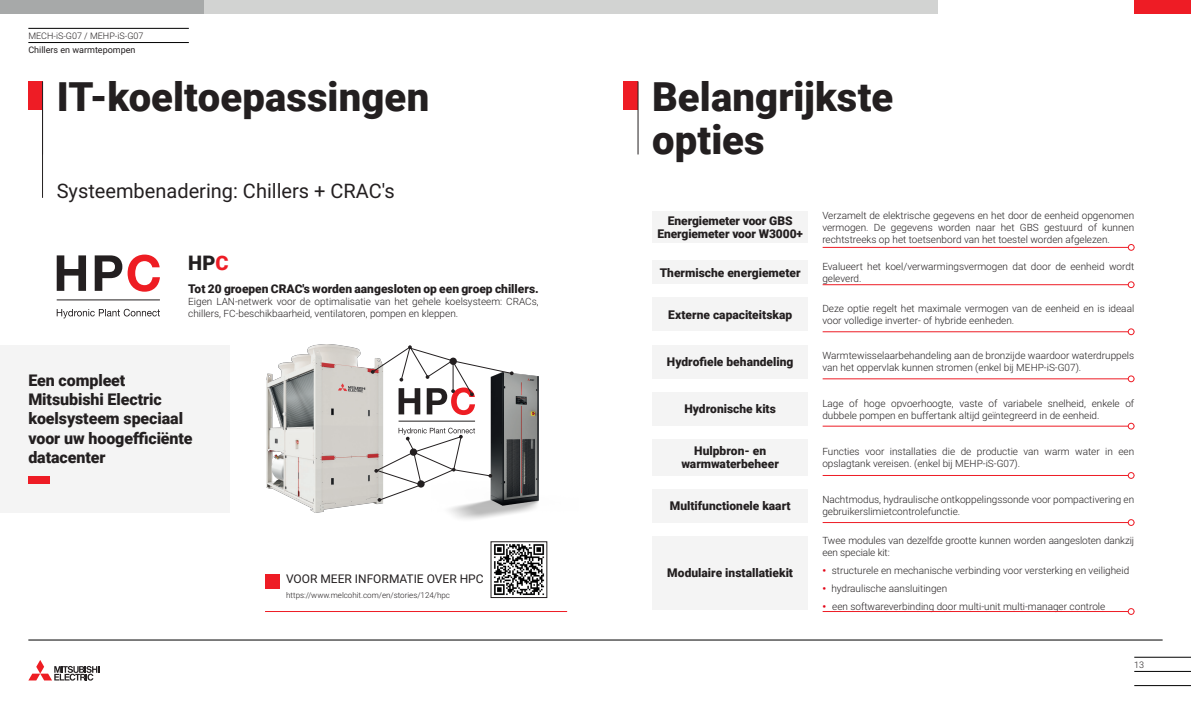
<style>
.page{position:relative;width:1191px;height:709px;background:#fff}
.page>*{position:absolute;margin:0;border:0;box-sizing:border-box;transform-origin:0 0}
.t1{font:900 40px/43px "Roboto";color:#231f20}
.t2{font:20px "Roboto";color:#231f20}
.t3{font:900 20px "Roboto";color:#231f20}
.t4{font:900 16px/19.2px "Roboto";letter-spacing:-.005em;color:#231f20}
.t5{font:900 12px/13px "Roboto";color:#231f20;text-align:center}
.t6{font:12px "Roboto";color:#231f20}
.t7{font:300 10px/12px "Roboto";color:#231f20}
.t8{font:300 9px "Roboto";color:#231f20}
.t9{font:9px "Roboto";color:#231f20}
.t10{font:300 8px "Roboto";color:#231f20}
.s1{color:#ee1c25}
.s2{font-weight:900;color:#e30517}
</style>
<div class="page">
<div style="left:0;top:0;width:204px;height:14px;background:#a7a9a9"></div>
<div style="left:204px;top:0;width:391px;height:14px;background:#d2d3d2"></div>
<div style="left:595px;top:0;width:343px;height:14px;background:#d2d3d2"></div>
<div style="left:1134px;top:0;width:57px;height:14px;background:#ee1c25"></div>
<hr style="left:28px;top:640px;width:1134px;height:1px;background:#000">
<hr style="left:1134px;top:685px;width:57px;height:1px;background:#000">
<hr style="left:1134px;top:671px;width:57px;height:1px;background:#000">
<hr style="left:1134px;top:657px;width:57px;height:1px;background:#000">
<hr style="left:28px;top:28px;width:161px;height:1px;background:#000">
<hr style="left:28px;top:42px;width:161px;height:1px;background:#000">
<svg style="left:28px;top:660px;width:71px;height:20px"></svg>
<div style="left:652px;top:536px;width:156px;height:74px;background:#f4f4f4"></div>
<div style="left:652px;top:489px;width:156px;height:33px;background:#f4f4f4"></div>
<div style="left:652px;top:439px;width:156px;height:36px;background:#f4f4f4"></div>
<div style="left:0;top:345px;width:230px;height:167px;background:#f4f4f4"></div>
<svg style="left:128px;top:254px;width:32px;height:38px"></svg>
<svg style="left:57px;top:255px;width:65px;height:36px"></svg>
<hr style="left:57px;top:300px;width:103px;height:1px;background:#231f20">
<svg style="left:57px;top:309px;width:103px;height:9px"></svg>
<div style="left:28px;top:81px;width:15px;height:29px;background:#ee1c25"></div>
<hr style="left:42px;top:81px;width:1px;height:117px;background:#231f20">
<div style="left:28px;top:477px;width:22px;height:7px;background:#ee1c25"></div>
<img style="left:432px;top:372px;width:107px;height:147px">
<img style="left:228px;top:344px;width:201px;height:169px">
<hr style="left:398px;top:421px;width:77px;height:1px;background:#231f20">
<svg style="left:371px;top:345px;width:142px;height:70px"></svg>
<svg style="left:374px;top:428px;width:118px;height:74px"></svg>
<div style="left:652px;top:261px;width:156px;height:23px;background:#f4f4f4"></div>
<div style="left:652px;top:211px;width:156px;height:32px;background:#f4f4f4"></div>
<div style="left:624px;top:81px;width:14px;height:29px;background:#ee1c25"></div>
<hr style="left:638px;top:81px;width:1px;height:73px;background:#231f20">
<div style="left:652px;top:297px;width:156px;height:34px;background:#f4f4f4"></div>
<div style="left:652px;top:345px;width:156px;height:33px;background:#f4f4f4"></div>
<div style="left:652px;top:392px;width:156px;height:33px;background:#f4f4f4"></div>
<hr style="left:822px;top:247px;width:312px;height:1px;background:#ee1c25">
<hr style="left:822px;top:284px;width:312px;height:1px;background:#ee1c25">
<hr style="left:822px;top:331px;width:312px;height:1px;background:#ee1c25">
<hr style="left:822px;top:378px;width:312px;height:1px;background:#ee1c25">
<hr style="left:822px;top:426px;width:312px;height:1px;background:#ee1c25">
<hr style="left:822px;top:475px;width:312px;height:1px;background:#ee1c25">
<hr style="left:822px;top:522px;width:312px;height:1px;background:#ee1c25">
<hr style="left:822px;top:611px;width:312px;height:1px;background:#ee1c25">
<svg style="left:1128px;top:244px;width:6px;height:6px"></svg>
<svg style="left:1128px;top:281px;width:6px;height:7px"></svg>
<svg style="left:1128px;top:328px;width:6px;height:7px"></svg>
<svg style="left:1128px;top:376px;width:6px;height:6px"></svg>
<svg style="left:1128px;top:423px;width:6px;height:6px"></svg>
<svg style="left:1128px;top:472px;width:6px;height:6px"></svg>
<svg style="left:1128px;top:519px;width:6px;height:6px"></svg>
<svg style="left:1128px;top:608px;width:6px;height:6px"></svg>
<img style="left:494px;top:544px;width:51px;height:52px">
<div style="left:490px;top:541px;width:57px;height:57px;border:1px solid #231f20"></div>
<div style="left:265px;top:574px;width:14px;height:14px;background:#ee1c25"></div>
<hr style="left:265px;top:611px;width:302px;height:1px;background:#ee1c25">
<p class="t8" style="left:28px;top:29px;width:117px">MECH-iS-G07 / MEHP-iS-G07</p>
<p class="t9" style="left:28px;top:44px;width:109px">Chillers en warmtepompen</p>
<p class="t1" style="left:57px;top:74px;width:374px">IT-koeltoepassingen</p>
<p class="t2" style="left:57px;top:177px;width:339px">Systeembenadering: Chillers + CRAC's</p>
<p class="t3" style="left:188px;top:248px;width:42px">HP<span class="s1">C</span></p>
<p class="t5" style="left:188px;top:281px;width:352px">Tot 20 groepen CRAC's worden aangesloten op een groep chillers.</p>
<p class="t7" style="left:188px;top:295px;width:352px">Eigen LAN-netwerk voor de optimalisatie van het gehele koelsysteem: CRACs, chillers, FC-beschikbaarheid, ventilatoren, pompen en kleppen.</p>
<p class="t4" style="left:28px;top:370px;width:166px">Een compleet<br>Mitsubishi Electric koelsysteem speciaal voor uw hoogefficiënte datacenter</p>
<p class="t6" style="left:286px;top:570px;width:199px">VOOR MEER INFORMATIE OVER HPC</p>
<p class="t10" style="left:286px;top:589px;width:165px">https://www.melcohit.com/en/stories/124/hpc</p>
<p class="t1" style="left:652px;top:74px;width:242px">Belangrijkste opties</p>
<p class="t5" style="left:657px;top:214px;width:147px">Energiemeter voor GBS<br>Energiemeter voor W3000+</p>
<p class="t7" style="left:822px;top:209px;width:313px;text-align:justify">Verzamelt de elektrische gegevens en het door de eenheid opgenomen vermogen. De gegevens worden naar het GBS gestuurd of kunnen rechtstreeks op het toetsenbord van het toestel worden afgelezen.</p>
<p class="t5" style="left:659px;top:266px;width:142px">Thermische energiemeter</p>
<p class="t7" style="left:822px;top:260px;width:313px">Evalueert het koel/verwarmingsvermogen dat door de eenheid wordt geleverd.</p>
<p class="t5" style="left:668px;top:308px;width:125px">Externe capaciteitskap</p>
<p class="t7" style="left:822px;top:302px;width:313px">Deze optie regelt het maximale vermogen van de eenheid en is ideaal voor volledige inverter- of hybride eenheden.</p>
<p class="t5" style="left:667px;top:355px;width:128px">Hydrofiele behandeling</p>
<p class="t7" style="left:822px;top:349px;width:313px">Warmtewisselaarbehandeling aan de bronzijde waardoor waterdruppels van het oppervlak kunnen stromen (enkel bij MEHP-iS-G07).</p>
<p class="t5" style="left:684px;top:402px;width:93px">Hydronische kits</p>
<p class="t7" style="left:822px;top:396px;width:313px">Lage of hoge opvoerhoogte, vaste of variabele snelheid, enkele of dubbele pompen en buffertank altijd geïntegreerd in de eenheid.</p>
<p class="t5" style="left:681px;top:444px;width:99px">Hulpbron- en warmwaterbeheer</p>
<p class="t7" style="left:822px;top:445px;width:313px">Functies voor installaties die de productie van warm water in een opslagtank vereisen. (enkel bij MEHP-iS-G07).</p>
<p class="t5" style="left:670px;top:499px;width:122px">Multifunctionele kaart</p>
<p class="t7" style="left:822px;top:493px;width:313px">Nachtmodus, hydraulische ontkoppelingssonde voor pompactivering en gebruikerslimietcontrolefunctie.</p>
<p class="t5" style="left:667px;top:566px;width:127px">Modulaire installatiekit</p>
<p class="t7" style="left:822px;top:533px;width:313px">Twee modules van dezelfde grootte kunnen worden aangesloten dankzij een speciale kit:</p>
<p class="t7" style="left:822px;top:563px;width:308px"><span class="s2">•</span> structurele en mechanische verbinding voor versterking en veiligheid</p>
<p class="t7" style="left:822px;top:581px;width:126px"><span class="s2">•</span> hydraulische aansluitingen</p>
<p class="t7" style="left:822px;top:599px;width:284px"><span class="s2">•</span> een softwareverbinding door multi-unit multi-manager controle</p>
<p class="t8" style="left:1134px;top:658px;width:11px">13</p>
</div>
